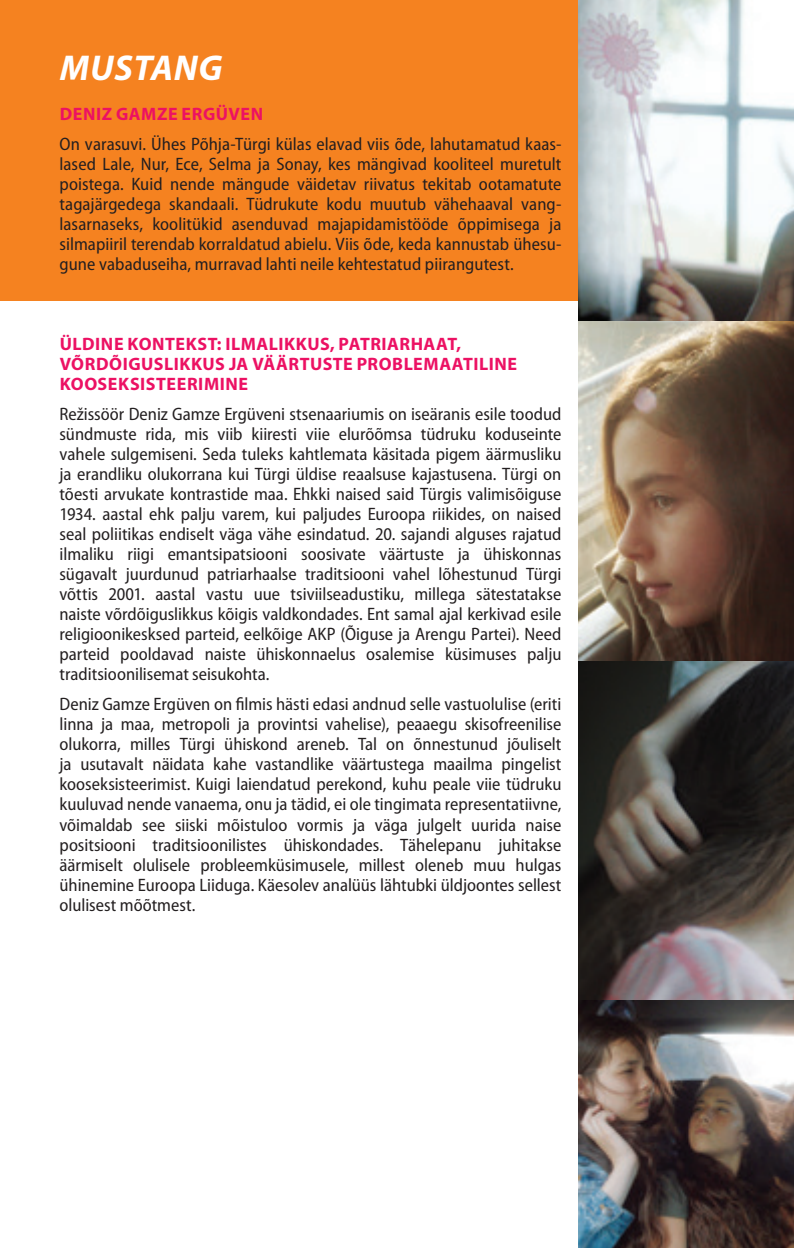
<style>
.page{position:relative;width:794px;height:1248px;background:#fff}
.page>*{position:absolute;margin:0;border:0;box-sizing:border-box;transform-origin:0 0}
.Title_raster{font:italic 700 36px "Myriad Pro";letter-spacing:.02em;color:#fff}
.text_body{font:semi-condensed 18px/20px "Myriad Pro";color:#231f20;text-align:justify}
.text_body_raster{font:semi-condensed 18px/20px "Myriad Pro";letter-spacing:.005em;color:#231f20;text-align:justify}
.Title_inter{font:700 18px/20px "Myriad Pro";letter-spacing:.03em;color:#ec1163}
</style>
<div class="page">
<div style="left:0;top:0;width:578px;height:300px;background:#f58220"></div>
<img style="left:578px;top:0;width:216px;height:1247px">
<p class="Title_raster" style="left:60px;top:44px;width:164px">MUSTANG</p>
<p class="Title_inter" style="left:60px;top:103px;width:205px">DENIZ GAMZE ERGÜVEN</p>
<p class="text_body_raster" style="left:60px;top:134px;width:503px">On varasuvi. Ühes Põhja‑Türgi külas elavad viis õde, lahutamatud kaas‑ lased Lale, Nur, Ece, Selma ja Sonay, kes mängivad kooliteel muretult poistega. Kuid nende mängude väidetav riivatus tekitab ootamatute tagajärgedega skandaali. Tüdrukute kodu muutub vähehaaval vang‑ lasarnaseks, koolitükid asenduvad majapidamistööde õppimisega ja silmapiiril terendab korraldatud abielu. Viis õde, keda kannustab ühesu‑ gune vabaduseiha, murravad lahti neile kehtestatud piirangutest.</p>
<p class="Title_inter" style="left:60px;top:333px;width:459px">ÜLDINE KONTEKST: ILMALIKKUS, PATRIARHAAT,<br>VÕRDÕIGUSLIKKUS JA VÄÄRTUSTE PROBLEMAATILINE<br>KOOSEKSISTEERIMINE</p>
<p class="text_body" style="left:60px;top:404px;width:503px">Režissöör Deniz Gamze Ergüveni stsenaariumis on iseäranis esile toodud sündmuste rida, mis viib kiiresti viie elurõõmsa tüdruku koduseinte vahele sulgemiseni. Seda tuleks kahtlemata käsitada pigem äärmusliku ja erandliku olukorrana kui Türgi üldise reaalsuse kajastusena. Türgi on tõesti arvukate kontrastide maa. Ehkki naised said Türgis valimisõiguse 1934. aastal ehk palju varem, kui paljudes Euroopa riikides, on naised seal poliitikas endiselt väga vähe esindatud. 20. sajandi alguses rajatud ilmaliku riigi emantsipatsiooni soosivate väärtuste ja ühiskonnas sügavalt juurdunud patriarhaalse traditsiooni vahel lõhestunud Türgi võttis 2001. aastal vastu uue tsiviilseadustiku, millega sätestatakse naiste võrdõiguslikkus kõigis valdkondades. Ent samal ajal kerkivad esile religioonikesksed parteid, eelkõige AKP (Õiguse ja Arengu Partei). Need parteid pooldavad naiste ühiskonnaelus osalemise küsimuses palju traditsioonilisemat seisukohta.</p>
<p class="text_body" style="left:60px;top:694px;width:503px">Deniz Gamze Ergüven on filmis hästi edasi andnud selle vastuolulise (eriti linna ja maa, metropoli ja provintsi vahelise), peaaegu skisofreenilise olukorra, milles Türgi ühiskond areneb. Tal on õnnestunud jõuliselt ja usutavalt näidata kahe vastandlike väärtustega maailma pingelist kooseksisteerimist. Kuigi laiendatud perekond, kuhu peale viie tüdruku kuuluvad nende vanaema, onu ja tädid, ei ole tingimata representatiivne, võimaldab see siiski mõistuloo vormis ja väga julgelt uurida naise positsiooni traditsioonilistes ühiskondades. Tähelepanu juhitakse äärmiselt olulisele probleemküsimusele, millest oleneb muu hulgas ühinemine Euroopa Liiduga. Käesolev analüüs lähtubki üldjoontes sellest olulisest mõõtmest.</p>
</div>
